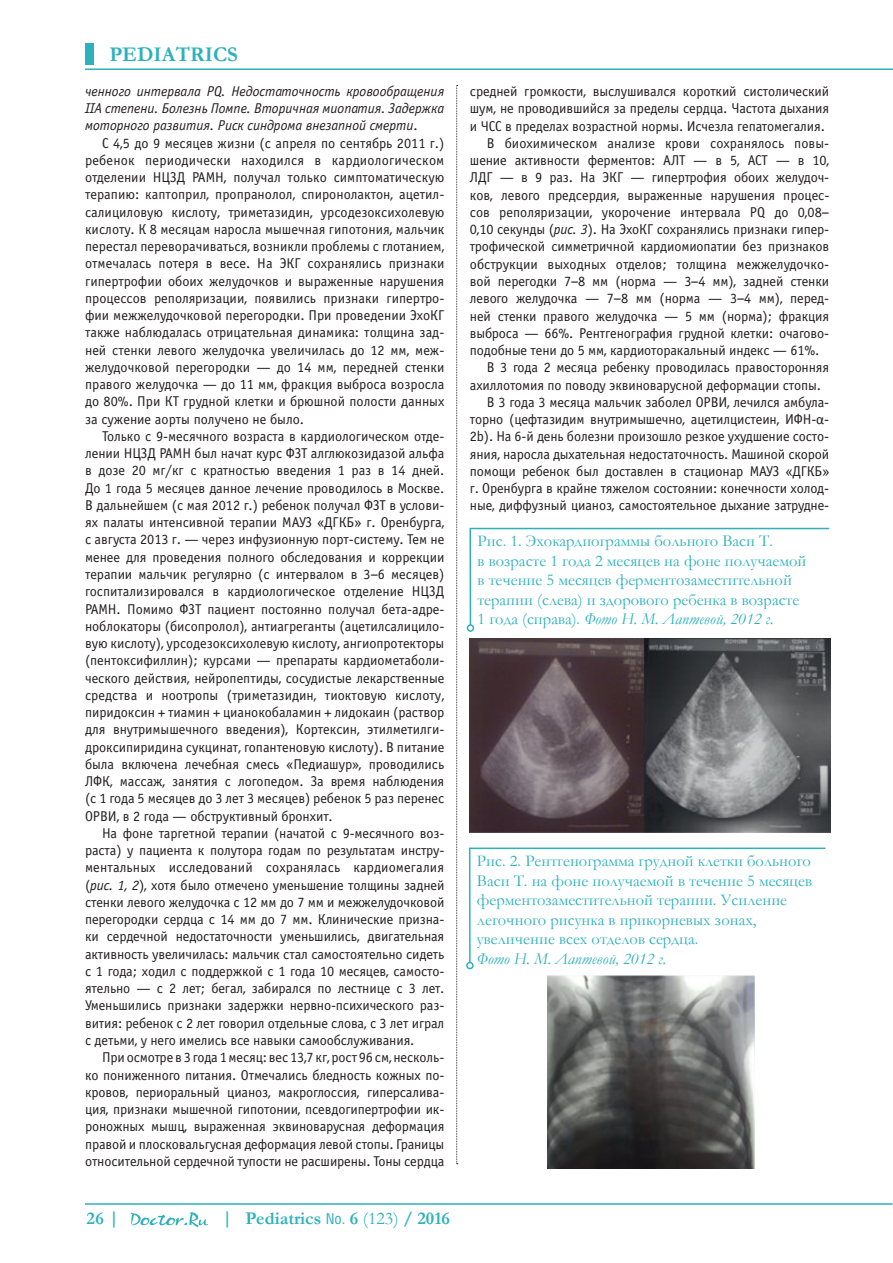
<style>
.page{position:relative;width:893px;height:1263px;background:#fff}
.page>*{position:absolute;margin:0;border:0;box-sizing:border-box;transform-origin:0 0}
.t1{font:700 21px "Garamond";color:#2db1bd}
.t2{font:700 18px "Garamond";color:#2db1bd}
.t3{font:16.5px/19.5px "Garamond";color:#2db1bd}
.t4{font:italic 16.5px "Garamond";color:#2db1bd}
.t5{font:14.25px/17.2px "Officina Sans C";letter-spacing:-.01em;color:#231f20;text-align:justify}
.t6{font:italic 14.25px/17.2px "Officina Sans C";letter-spacing:-.005em;color:#231f20;text-align:justify}
.s1{font-style:normal}
.s2{font-family:"Calibri"}
.s3{font-style:italic}
.s4{font-family:"Helios Cond";font-weight:400;font-size:15px}
.s5{font-weight:400}
</style>
<div class="page">
<div style="left:85px;top:43px;width:9px;height:21px;background:#2db1bd"></div>
<hr style="left:85px;top:68px;width:808px;height:2px;background:#2db1bd">
<hr style="left:85px;top:1203px;width:807px;height:2px;background:#2db1bd">
<svg style="left:131px;top:1212px;width:77px;height:15px"></svg>
<svg style="left:456px;top:85px;width:2px;height:1079px"></svg>
<svg style="left:469px;top:527px;width:361px;height:99px"></svg>
<div style="left:467px;top:624px;width:7px;height:8px;border:2px solid #2db1bd;border-radius:50%"></div>
<img style="left:470px;top:639px;width:361px;height:193px">
<img style="left:547px;top:976px;width:208px;height:192px">
<svg style="left:468px;top:847px;width:358px;height:117px"></svg>
<div style="left:466px;top:962px;width:8px;height:7px;border:2px solid #2db1bd;border-radius:50%"></div>
<h1 class="t1" style="left:109px;top:40px;width:130px">Pediatrics</h1>
<p class="t6" style="left:85px;top:83px;width:361px">ченного интервала PQ. Недостаточность кровообращения IIА степени. Болезнь Помпе. Вторичная миопатия. Задержка моторного развития. Риск синдрома внезапной смерти<span class="s1">.</span></p>
<p class="t5" style="left:85px;top:134px;width:361px;text-indent:17px">С 4,5 до 9 месяцев жизни (с апреля по сентябрь 2011 г.) ребенок периодически находился в кардиологическом отделении НЦЗД РАМН, получал только симптоматическую терапию: каптоприл, пропранолол, спиронолактон, ацетил&shy;салициловую кислоту, триметазидин, урсодезоксихолевую кислоту. К 8 месяцам наросла мышечная гипотония, мальчик перестал переворачиваться, возникли проблемы с глотанием, отмечалась потеря в весе. На ЭКГ сохранялись признаки гипертрофии обоих желудочков и выраженные нарушения процессов реполяризации, появились признаки гипертро&shy;фии межжелудочковой перегородки. При проведении ЭхоКГ также наблюдалась отрицательная динамика: толщина зад&shy;ней стенки левого желудочка увеличилась до 12 мм, меж&shy;желудочковой перегородки — до 14 мм, передней стенки правого желудочка — до 11 мм, фракция выброса возросла до 80%. При КТ грудной клетки и брюшной полости данных за сужение аорты получено не было.</p>
<p class="t5" style="left:85px;top:428px;width:361px;text-indent:17px">Только с 9-месячного возраста в кардиологическом отде&shy;лении НЦЗД РАМН был начат курс ФЗТ алглюкозидазой альфа в дозе 20 мг/кг с кратностью введения 1 раз в 14 дней.<br>До 1 года 5 месяцев данное лечение проводилось в Москве.<br>В дальнейшем (с мая 2012 г.) ребенок получал ФЗТ в услови&shy;ях палаты интенсивной терапии МАУЗ «ДГКБ» г. Оренбурга, с августа 2013 г. — через инфузионную порт-систему. Тем не менее для проведения полного обследования и коррекции терапии мальчик регулярно (с интервалом в 3<span class="s2">‒</span>6 месяцев) госпитализировался в кардиологическое отделение НЦЗД РАМН. Помимо ФЗТ пациент постоянно получал бета-адре&shy;ноблокаторы (бисопролол), антиагреганты (ацетилсалицило&shy;вую кислоту), урсодезоксихолевую кислоту, ангиопротекторы (пентоксифиллин); курсами — препараты кардиометаболи&shy;ческого действия, нейропептиды, сосудистые лекарственные средства и ноотропы (триметазидин, тиоктовую кислоту, пиридоксин + тиамин + цианокобаламин + лидокаин (раствор для внутримышечного введения), Кортексин, этилметилги&shy;дроксипиридина сукцинат, гопантеновую кислоту). В питание была включена лечебная смесь «Педиашур», проводились ЛФК, массаж, занятия с логопедом. За время наблюдения (с 1 года 5 месяцев до 3 лет 3 месяцев) ребенок 5 раз перенес ОРВИ, в 2 года — обструктивный бронхит.</p>
<p class="t5" style="left:85px;top:825px;width:361px;text-indent:17px">На фоне таргетной терапии (начатой с 9-месячного воз&shy;раста) у пациента к полутора годам по результатам инстру&shy;ментальных исследований сохранялась кардиомегалия (<span class="s3">рис. 1, 2</span>), хотя было отмечено уменьшение толщины задней стенки левого желудочка с 12 мм до 7 мм и межжелудочковой перегородки сердца с 14 мм до 7 мм. Клинические призна&shy;ки сердечной недостаточности уменьшились, двигательная активность увеличилась: мальчик стал самостоятельно сидеть с 1 года; ходил с поддержкой с 1 года 10 месяцев, самосто&shy;ятельно — с 2 лет; бегал, забирался по лестнице с 3 лет.<br>Уменьшились признаки задержки нервно-психического раз&shy;вития: ребенок с 2 лет говорил отдельные слова, с 3 лет играл с детьми, у него имелись все навыки самообслуживания.</p>
<p class="t5" style="left:85px;top:1049px;width:361px;text-indent:17px">При осмотре в 3 года 1 месяц: вес 13,7 кг, рост 96 см, несколь&shy;ко пониженного питания. Отмечались бледность кожных по&shy;кровов, периоральный цианоз, макроглоссия, гиперсалива&shy;ция, признаки мышечной гипотонии, псевдогипертрофии ик&shy;роножных мышц, выраженная эквиноварусная деформация правой и плосковальгусная деформация левой стопы. Границы относительной сердечной тупости не расширены. Тоны сердца</p>
<p class="t2" style="left:86px;top:1206px;width:34px">26 |</p>
<p class="t2" style="left:222px;top:1206px;width:229px">| Pediatrics <span class="s4">No.</span> 6 <span class="s5">(123)</span> / 2016</p>
<p class="t5" style="left:470px;top:83px;width:361px">средней громкости, выслушивался короткий систолический</p>
<p class="t5" style="left:470px;top:100px;width:361px">шум, не проводившийся за пределы сердца. Частота дыхания</p>
<p class="t5" style="left:470px;top:118px;width:356px">и ЧСС в пределах возрастной нормы. Исчезла гепатомегалия.</p>
<p class="t5" style="left:487px;top:135px;width:344px">В биохимическом анализе крови сохранялось повы-</p>
<p class="t5" style="left:470px;top:152px;width:361px">шение активности ферментов: АЛТ — в 5, АСТ — в 10,</p>
<p class="t5" style="left:470px;top:169px;width:361px">ЛДГ — в 9 раз. На ЭКГ — гипертрофия обоих желудоч-</p>
<p class="t5" style="left:470px;top:187px;width:361px">ков, левого предсердия, выраженные нарушения процес-</p>
<p class="t5" style="left:470px;top:204px;width:361px">сов реполяризации, укорочение интервала PQ до 0,08<span class="s2">‒</span></p>
<p class="t5" style="left:470px;top:221px;width:361px">0,10 секунды (<span class="s3">рис. 3</span>). На ЭхоКГ сохранялись признаки гипер-</p>
<p class="t5" style="left:470px;top:238px;width:361px">трофической симметричной кардиомиопатии без признаков</p>
<p class="t5" style="left:470px;top:256px;width:361px">обструкции выходных отделов; толщина межжелудочко-</p>
<p class="t5" style="left:470px;top:273px;width:361px">вой перегодки 7<span class="s2">‒</span>8 мм (норма — 3<span class="s2">‒</span>4 мм), задней стенки</p>
<p class="t5" style="left:470px;top:290px;width:361px">левого желудочка — 7<span class="s2">‒</span>8 мм (норма — 3<span class="s2">‒</span>4 мм), перед-</p>
<p class="t5" style="left:470px;top:307px;width:361px">ней стенки правого желудочка — 5 мм (норма); фракция</p>
<p class="t5" style="left:470px;top:325px;width:361px">выброса — 66%. Рентгенография грудной клетки: очагово-</p>
<p class="t5" style="left:470px;top:342px;width:351px">подобные тени до 5 мм, кардиоторакальный индекс — 61%.</p>
<p class="t5" style="left:487px;top:359px;width:344px">В 3 года 2 месяца ребенку проводилась правосторонняя</p>
<p class="t5" style="left:470px;top:376px;width:353px">ахиллотомия по поводу эквиноварусной деформации стопы.</p>
<p class="t5" style="left:487px;top:394px;width:344px">В 3 года 3 месяца мальчик заболел ОРВИ, лечился амбула-</p>
<p class="t5" style="left:470px;top:411px;width:361px">торно (цефтазидим внутримышечно, ацетилцистеин, ИФН-<span class="s2">α</span>-</p>
<p class="t5" style="left:470px;top:428px;width:361px">2b). На 6-й день болезни произошло резкое ухудшение состо-</p>
<p class="t5" style="left:470px;top:445px;width:361px">яния, наросла дыхательная недостаточность. Машиной скорой</p>
<p class="t5" style="left:470px;top:463px;width:361px">помощи ребенок был доставлен в стационар МАУЗ «ДГКБ»</p>
<p class="t5" style="left:470px;top:480px;width:361px">г. Оренбурга в крайне тяжелом состоянии: конечности холод-</p>
<p class="t5" style="left:470px;top:497px;width:361px">ные, диффузный цианоз, самостоятельное дыхание затрудне-</p>
<p class="t3" style="left:477px;top:531px;width:330px">Рис. 1. Эхокардиограммы больного Васи Т.<br>в возрасте 1 года 2 месяцев на фоне получаемой в течение 5 месяцев ферментозаместительной терапии (слева) и здорового ребенка в возрасте 1 года (справа). <span class="s3">Фото Н. М. Лаптевой, 2012 г.</span></p>
<p class="t3" style="left:477px;top:851px;width:337px">Рис. 2. Рентгенограмма грудной клетки больного Васи Т. на фоне получаемой в течение 5 месяцев ферментозаместительной терапии. Усиление легочного рисунка в прикорневых зонах, увеличение всех отделов сердца.</p>
<p class="t4" style="left:477px;top:947px;width:191px">Фото Н. М. Лаптевой, 2012 г.</p>
</div>
